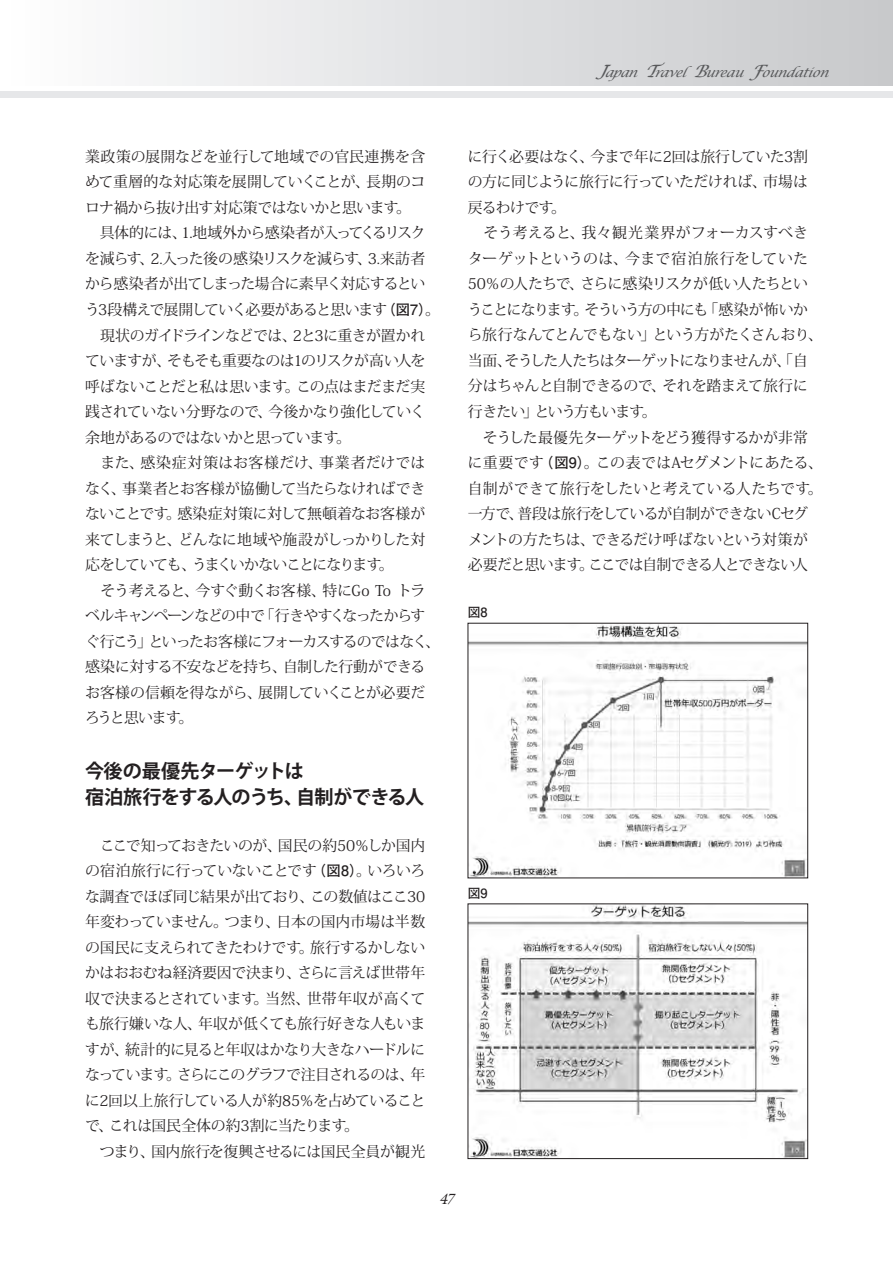
<style>
.page{position:relative;width:893px;height:1263px;background:#fff}
.page>*{position:absolute;margin:0;border:0;box-sizing:border-box;transform-origin:0 0}
.t1{font:700 19.2px/25.5px "Koz Go Pro";letter-spacing:-.04em;color:#231f20}
.t2{font:14.85px/25.5px "Koz Min Pro";letter-spacing:-.04em;color:#231f20}
.t3{font:italic 14.85px "Galliard";color:#231f20}
.t4{font:italic 12.75px "Lucida Calligraphy";color:#57585a}
.t5{font:700 12.75px "Futo Go B101 Pro";color:#231f20}
.s1{font-size:16.95px}
.s2{font-family:"Futo Go B101 Pro";font-weight:700;font-size:14.4px}
</style>
<div class="page">
<div style="left:0;top:0;width:893px;height:85px;background:linear-gradient(to right,#fefeff,#c7c8ca)"></div>
<div style="left:0;top:91px;width:893px;height:7px;background:#e6e7e9"></div>
<img style="left:470px;top:625px;width:336px;height:251px">
<img style="left:470px;top:906px;width:336px;height:251px">
<div style="left:468px;top:904px;width:340px;height:255px;border:1px solid #231f20"></div>
<p class="t4" style="left:597px;top:65px;width:237px"><span class="s1">J</span>apan <span class="s1">T</span>ravel<span class="s1">B</span>ureau <span class="s1">F</span>oundation</p>
<p class="t2" style="left:85px;top:143px;width:357px">業政策の展開などを並行して地域での官民連携を含めて重層的な対応策を展開していくことが、長期のコロナ禍から抜け出す対応策ではないかと思います。<br>　具体的には、1.地域外から感染者が入ってくるリスクを減らす、2.入った後の感染リスクを減らす、3.来訪者から感染者が出てしまった場合に素早く対応するという3段構えで展開していく必要があると思います<span class="s2">（図7）</span>。　現状のガイドラインなどでは、2と3に重きが置かれていますが、そもそも重要なのは1のリスクが高い人を呼ばないことだと私は思います。この点はまだまだ実践されていない分野なので、今後かなり強化していく余地があるのではないかと思っています。<br>　また、感染症対策はお客様だけ、事業者だけではなく、事業者とお客様が協働して当たらなければできないことです。感染症対策に対して無頓着なお客様が来てしまうと、どんなに地域や施設がしっかりした対応をしていても、うまくいかないことになります。<br>　そう考えると、今すぐ動くお客様、特にGo To トラベルキャンペーンなどの中で「行きやすくなったからすぐ行こう」といったお客様にフォーカスするのではなく、感染に対する不安などを持ち、自制した行動ができるお客様の信頼を得ながら、展開していくことが必要だろうと思います。</p>
<p class="t1" style="left:85px;top:759px;width:341px">今後の最優先ターゲットは<br>宿泊旅行をする人のうち、自制ができる人</p>
<p class="t2" style="left:85px;top:832px;width:342px">　ここで知っておきたいのが、国民の約50％しか国内の宿泊旅行に行っていないことです<span class="s2">（図8）</span>。いろいろな調査でほぼ同じ結果が出ており、この数値はここ30年変わっていません。つまり、日本の国内市場は半数の国民に支えられてきたわけです。旅行するかしないかはおおむね経済要因で決まり、さらに言えば世帯年収で決まるとされています。当然、世帯年収が高くても旅行嫌いな人、年収が低くても旅行好きな人もいますが、統計的に見ると年収はかなり大きなハードルになっています。さらにこのグラフで注目されるのは、年に2回以上旅行している人が約85％を占めていることで、これは国民全体の約3割に当たります。<br>　つまり、国内旅行を復興させるには国民全員が観光</p>
<p class="t2" style="left:468px;top:143px;width:357px">に行く必要はなく、今まで年に2回は旅行していた3割の方に同じように旅行に行っていただければ、市場は戻るわけです。<br>　そう考えると、我々観光業界がフォーカスすべきターゲットというのは、今まで宿泊旅行をしていた<br>50％の人たちで、さらに感染リスクが低い人たちということになります。そういう方の中にも「感染が怖いから旅行なんてとんでもない」という方がたくさんおり、当面、そうした人たちはターゲットになりませんが、「自分はちゃんと自制できるので、それを踏まえて旅行に行きたい」という方もいます。<br>　そうした最優先ターゲットをどう獲得するかが非常に重要です<span class="s2">（図9）</span>。この表ではAセグメントにあたる、自制ができて旅行をしたいと考えている人たちです。一方で、普段は旅行をしているが自制ができないCセグメントの方たちは、できるだけ呼ばないという対策が必要だと思います。ここでは自制できる人とできない人</p>
<p class="t5" style="left:468px;top:602px;width:21px">図8</p>
<p class="t5" style="left:468px;top:883px;width:21px">図9</p>
<p class="t3" style="left:439px;top:1190px;width:16px">47</p>
</div>
